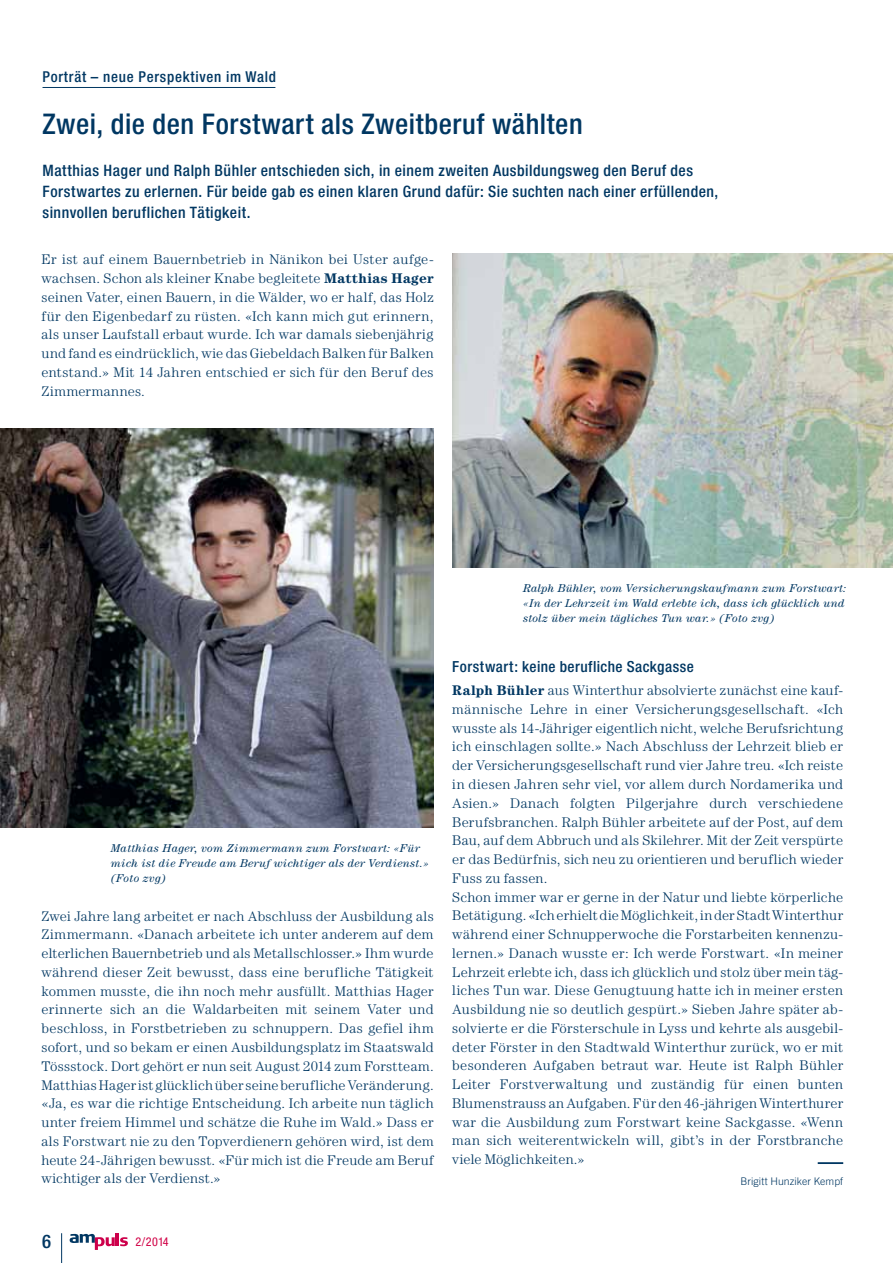
<style>
.page{position:relative;width:893px;height:1263px;background:#fff}
.page>*{position:absolute;margin:0;border:0;box-sizing:border-box;transform-origin:0 0}
.t1{font:500 condensed 28.5px "Helvetica Neue";letter-spacing:.02em;color:#003762}
.t2{font:500 condensed 18.75px "Helvetica Neue";color:#003762}
.t3{font:500 condensed 15.75px/21px "Helvetica Neue";letter-spacing:.03em;color:#003762}
.t4{font:500 condensed 15.3px "Helvetica Neue";letter-spacing:.03em;color:#003762}
.t5{font:500 condensed 15px "Helvetica Neue";letter-spacing:.05em;color:#003762}
.t6{font:300 13.95px/18.8px "Century";letter-spacing:.02em;color:#003762;text-align:justify}
.t7{font:condensed 12.15px "Helvetica Neue";color:#d10046}
.t8{font:italic 11.25px/15px "Century";letter-spacing:.025em;color:#003762}
.t9{font:300 10.5px "Trade Gothic";letter-spacing:.01em;color:#003762}
.s1{font-weight:700}
</style>
<div class="page">
<svg style="left:70px;top:1233px;width:58px;height:17px"></svg>
<hr style="left:61px;top:1233px;width:1px;height:30px;background:#003762">
<hr style="left:43px;top:87px;width:232px;height:1px;background:#003762">
<hr style="left:818px;top:1162px;width:25px;height:2px;background:#003762">
<img style="left:0;top:428px;width:434px;height:399px">
<img style="left:452px;top:253px;width:441px;height:314px">
<p class="t5" style="left:43px;top:68px;width:235px">Porträt – neue Perspektiven im Wald</p>
<h1 class="t1" style="left:43px;top:107px;width:542px">Zwei, die den Forstwart als Zweitberuf wählten</h1>
<p class="t3" style="left:43px;top:160px;width:677px">Matthias Hager und Ralph Bühler entschieden sich, in einem zweiten Ausbildungsweg den Beruf des<br>Forstwartes zu erlernen. Für beide gab es einen klaren Grund dafür: Sie suchten nach einer erfüllenden, sinnvollen beruflichen Tätigkeit.</p>
<p class="t6" style="left:41px;top:250px;width:394px">Er ist auf einem Bauernbetrieb in Nänikon bei Uster aufge&shy;wachsen. Schon als kleiner Knabe begleitete <span class="s1">Matthias Hager </span>seinen Vater, einen Bauern, in die Wälder, wo er half, das Holz für den Eigenbedarf zu rüsten. «Ich kann mich gut erinnern, als unser Laufstall erbaut wurde. Ich war damals siebenjährig und fand es eindrücklich, wie das Giebeldach Balken für Balken entstand.» Mit 14 Jahren entschied er sich für den Beruf des Zimmermannes.</p>
<p class="t8" style="left:111px;top:841px;width:320px">Matthias Hager, vom Zimmermann zum Forstwart: «Für mich ist die Freude am Beruf wichtiger als der Verdienst.» (Foto zvg)</p>
<p class="t6" style="left:41px;top:906px;width:394px">Zwei Jahre lang arbeitet er nach Abschluss der Ausbildung als Zimmermann. «Danach arbeitete ich unter anderem auf dem elterlichen Bauernbetrieb und als Metallschlosser.» Ihm wurde während dieser Zeit bewusst, dass eine berufliche Tätigkeit kommen musste, die ihn noch mehr ausfüllt. Matthias Hager erinnerte sich an die Waldarbeiten mit seinem Vater und beschloss, in Forstbetrieben zu schnuppern. Das gefiel ihm sofort, und so bekam er einen Ausbildungsplatz im Staatswald Tössstock. Dort gehört er nun seit August 2014 zum Forstteam.<br>Matthias Hager ist glücklich über seine berufliche Veränderung. «Ja, es war die richtige Entscheidung. Ich arbeite nun täglich unter freiem Himmel und schätze die Ruhe im Wald.» Dass er als Forstwart nie zu den Topverdienern gehören wird, ist dem heute 24-Jährigen bewusst. «Für mich ist die Freude am Beruf wichtiger als der Verdienst.»</p>
<p class="t8" style="left:523px;top:580px;width:325px">Ralph Bühler, vom Versicherungskaufmann zum Forstwart: «In der Lehrzeit im Wald erlebte ich, dass ich glücklich und stolz über mein tägliches Tun war.» (Foto zvg)</p>
<p class="t4" style="left:452px;top:657px;width:243px">Forstwart: keine berufliche Sackgasse</p>
<p class="t6" style="left:452px;top:681px;width:393px;text-align:left"><span class="s1">Ralph Bühler</span> aus Winterthur absolvierte zunächst eine kauf&shy;männische Lehre in einer Versicherungsgesellschaft. «Ich wusste als 14-Jähriger eigentlich nicht, welche Berufsrichtung ich einschlagen sollte.» Nach Abschluss der Lehrzeit blieb er der Versicherungsgesellschaft rund vier Jahre treu. «Ich reiste in diesen Jahren sehr viel, vor allem durch Nordamerika und Asien.» Danach folgten Pilgerjahre durch verschiedene Berufsbranchen. Ralph Bühler arbeitete auf der Post, auf dem Bau, auf dem Abbruch und als Skilehrer. Mit der Zeit verspürte er das Bedürfnis, sich neu zu orientieren und beruflich wieder Fuss zu fassen.<br>Schon immer war er gerne in der Natur und liebte körperliche Betätigung. «Ich erhielt die Möglichkeit, in der Stadt Winterthur während einer Schnupperwoche die Forstarbeiten kennenzu&shy;lernen.» Danach wusste er: Ich werde Forstwart. «In meiner Lehrzeit erlebte ich, dass ich glücklich und stolz über mein täg&shy;liches Tun war. Diese Genugtuung hatte ich in meiner ersten Ausbildung nie so deutlich gespürt.» Sieben Jahre später ab&shy;solvierte er die Försterschule in Lyss und kehrte als ausgebil&shy;deter Förster in den Stadtwald Winterthur zurück, wo er mit besonderen Aufgaben betraut war. Heute ist Ralph Bühler Leiter Forstverwaltung und zuständig für einen bunten Blumenstrauss an Aufgaben. Für den 46-jährigen Winterthurer war die Ausbildung zum Forstwart keine Sackgasse. «Wenn man sich weiterentwickeln will, gibt’s in der Forstbranche viele Möglichkeiten.»</p>
<p class="t9" style="left:740px;top:1174px;width:104px">Brigitt Hunziker Kempf</p>
<h2 class="t2" style="left:42px;top:1230px;width:10px">6</h2>
<p class="t7" style="left:135px;top:1235px;width:35px">2/2014</p>
</div>
